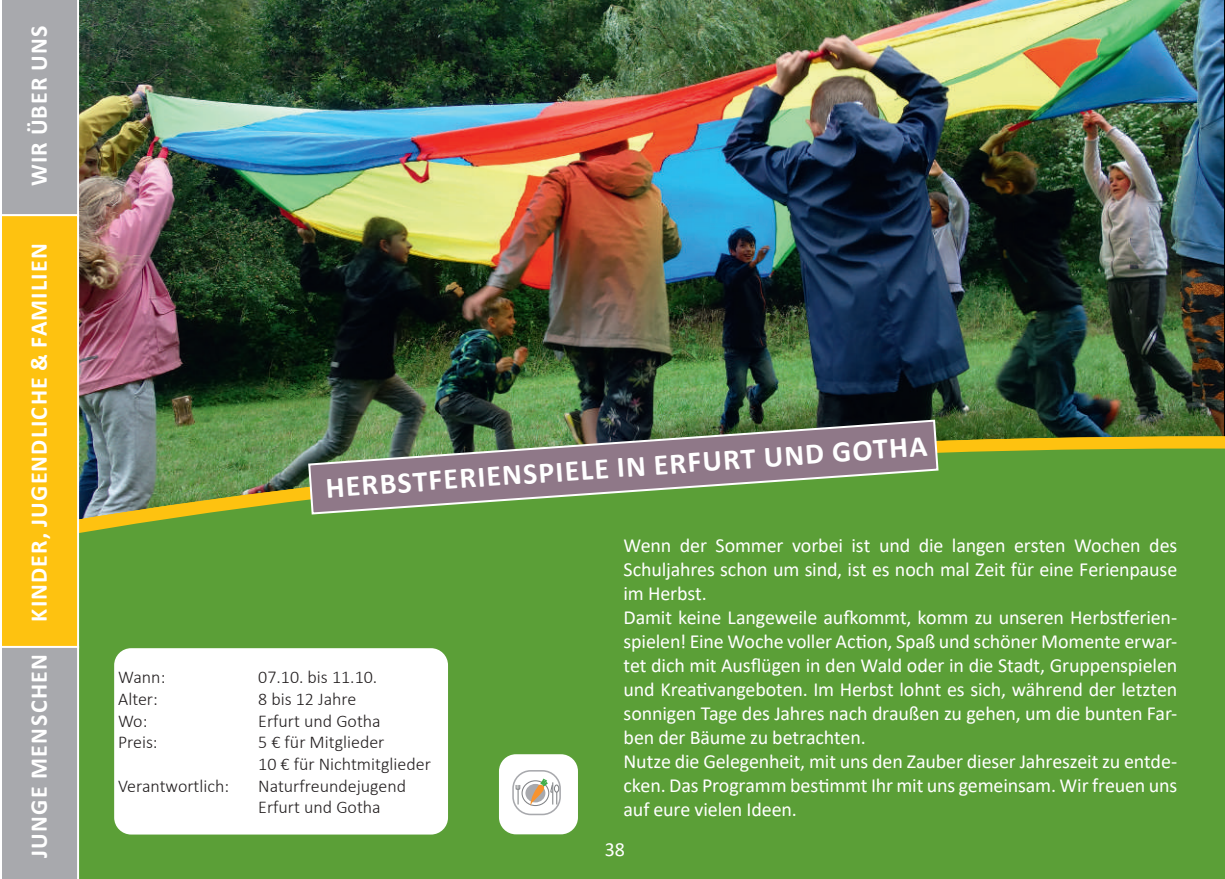
<style>
.page{position:relative;width:1225px;height:879px;background:#fff}
.page>*{position:absolute;margin:0;border:0;box-sizing:border-box;transform-origin:0 0}
.t1{font:700 30px "Calibri";color:#fff}
.t2{font:700 24px "Calibri";letter-spacing:.05em;color:#fff}
.t3{font:20px/24px "Calibri";letter-spacing:-.01em;color:#fff}
.t4{font:300 18px/21.6px "Calibri";color:#231f20}
</style>
<div class="page">
<img style="left:79px;top:0;width:1144px;height:436px">
<div style="left:79px;top:448px;width:1146px;height:431px;background:#5b9f37"></div>
<div style="left:2px;top:0;width:75px;height:214px;background:#a8a9ad"></div>
<div style="left:0;top:214px;width:79px;height:435px;background:#fec210;border:2px solid #fff"></div>
<div style="left:0;top:646px;width:79px;height:233px;background:#a8a9ad"></div>
<div style="left:114px;top:648px;width:334px;height:186px;background:#fff;border-radius:17px"></div>
<div style="left:499px;top:754px;width:79px;height:80px;background:#fff;border-radius:17px"></div>
<div style="left:512px;top:770px;width:49px;height:45px;border:2px solid #a8a9ad;border-radius:18px"></div>
<svg style="left:522px;top:781px;width:27px;height:24px"></svg>
<div style="left:521px;top:780px;width:28px;height:26px;border:1px solid #808285;border-radius:50%"></div>
<svg style="left:525px;top:784px;width:20px;height:18px"></svg>
<svg style="left:515px;top:785px;width:6px;height:19px"></svg>
<svg style="left:530px;top:776px;width:29px;height:30px"></svg>
<svg style="left:307px;top:418px;width:632px;height:97px;background:#778269"></svg>
<p class="t2" style="left:22px;top:186px;width:162px;rotate:-90deg">WIR ÜBER UNS</p>
<p class="t2" style="left:22px;top:621px;width:380px;rotate:-90deg">KINDER, JUGENDLICHE &amp; FAMILIEN</p>
<p class="t2" style="left:22px;top:858px;width:206px;rotate:-90deg">JUNGE MENSCHEN</p>
<h1 class="t1" style="left:324px;top:466px;width:604px;rotate:-4deg">HERBSTFERIENSPIELE IN ERFURT UND GOTHA</h1>
<p class="t4" style="left:118px;top:666px;width:49px">Wann:</p>
<p class="t4" style="left:258px;top:666px;width:121px">07.10. bis 11.10.</p>
<p class="t4" style="left:118px;top:688px;width:41px">Alter:</p>
<p class="t4" style="left:258px;top:688px;width:100px">8 bis 12 Jahre</p>
<p class="t4" style="left:118px;top:710px;width:31px">Wo:</p>
<p class="t4" style="left:258px;top:710px;width:124px">Erfurt und Gotha</p>
<p class="t4" style="left:118px;top:731px;width:41px">Preis:</p>
<p class="t4" style="left:258px;top:731px;width:174px">5 € für Mitglieder<br>10 € für Nichtmitglieder</p>
<p class="t4" style="left:118px;top:774px;width:113px">Verantwortlich:</p>
<p class="t4" style="left:258px;top:774px;width:149px">Naturfreundejugend<br>Erfurt und Gotha</p>
<p class="t3" style="left:623px;top:533px;width:555px">Wenn der Sommer vorbei ist und die langen ersten Wochen des Schuljahres schon um sind, ist es noch mal Zeit für eine Ferienpause im Herbst.<br>Damit keine Langeweile aufkommt, komm zu unseren Herbstferien&shy;spielen! Eine Woche voller Action, Spaß und schöner Momente erwar&shy;tet dich mit Ausflügen in den Wald oder in die Stadt, Gruppenspielen und Kreativangeboten. Im Herbst lohnt es sich, während der letzten sonnigen Tage des Jahres nach draußen zu gehen, um die bunten Far&shy;ben der Bäume zu betrachten.<br>Nutze die Gelegenheit, mit uns den Zauber dieser Jahreszeit zu entde&shy;cken. Das Programm bestimmt Ihr mit uns gemeinsam. Wir freuen uns auf eure vielen Ideen.</p>
<p class="t3" style="left:604px;top:836px;width:22px">38</p>
</div>
